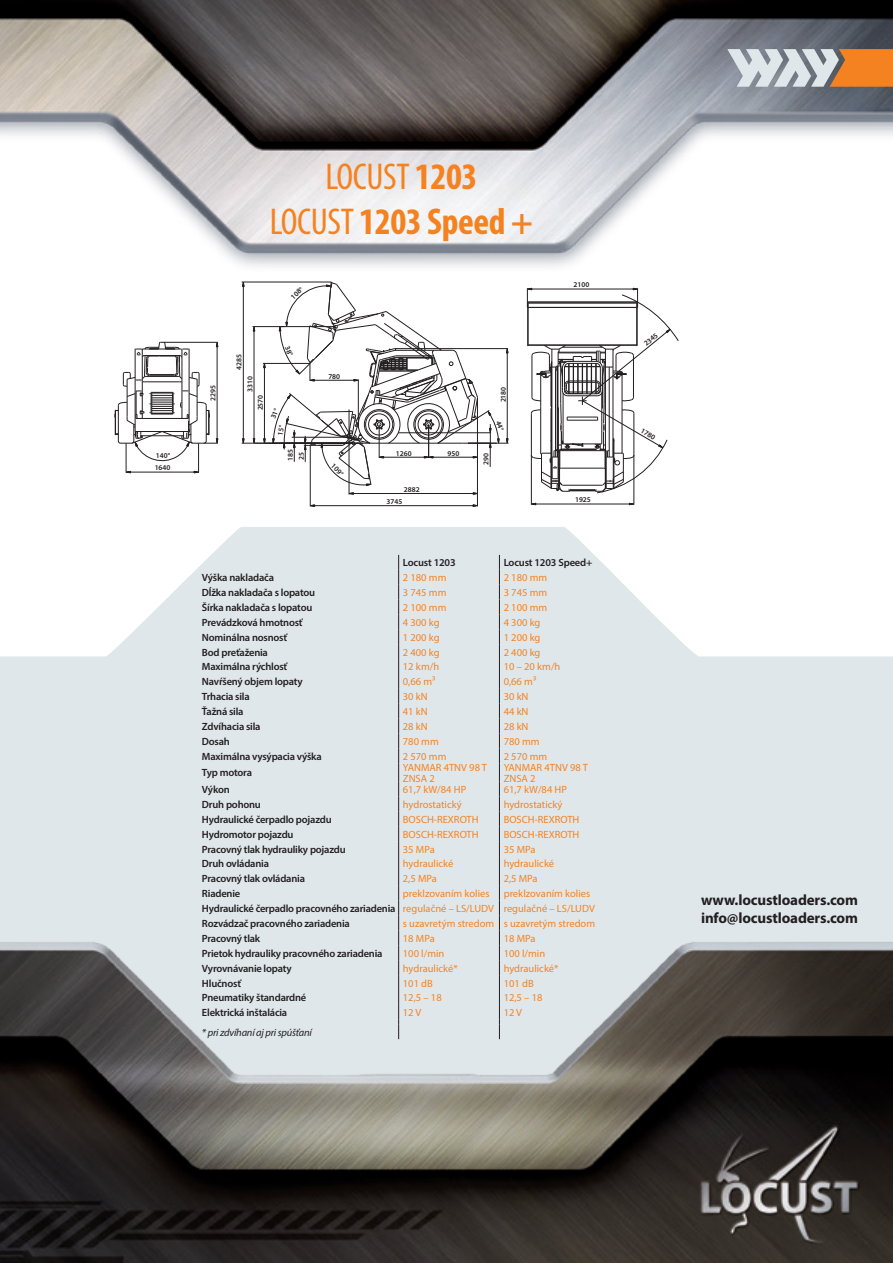
<style>
.page{position:relative;width:893px;height:1263px;background:#fff}
.page>*{position:absolute;margin:0;border:0;box-sizing:border-box;transform-origin:0 0}
.Nadpis_Locust{font:700 condensed 37.5px "Myriad Pro";letter-spacing:-.01em;color:#f58220}
.Nadpis_Locust-2{font:condensed 37.5px "Myriad Pro";letter-spacing:-.01em;color:#f58220}
.t1{font:700 15px/18px "Myriad Pro";letter-spacing:-.01em;color:#231f20}
.Technicka_specifikac{font:600 10.5px "Myriad Pro";letter-spacing:-.02em;color:#231f20}
.Technicka_specifikac-2{font:10.5px/10.5px "Myriad Pro";color:#f58220}
.Riadok_poznamka{font:italic 10.5px "Myriad Pro";letter-spacing:-.02em;color:#231f20}
.t2{font:600 7.35px/11.9px "Myriad Pro";color:#231f20}
.s1{font-weight:700}
.s2{font-weight:400}
</style>
<div class="page">
<img style="left:0;top:0;width:893px;height:1263px">
<svg style="left:727px;top:49px;width:166px;height:38px;background:#cdac90"></svg>
<svg style="left:499px;top:555px;width:1px;height:484px"></svg>
<svg style="left:398px;top:555px;width:1px;height:484px"></svg>
<svg style="left:263px;top:282px;width:246px;height:204px"></svg>
<p class="Nadpis_Locust-2" style="left:326px;top:154px;width:154px">LOCUST <span class="s1">1203</span></p>
<p class="Nadpis_Locust" style="left:270px;top:198px;width:265px"><span class="s2">LOCUST</span> 1203 Speed +</p>
<p class="t2" style="left:207px;top:400px;width:17px;rotate:-90deg">2295</p>
<p class="t2" style="left:233px;top:370px;width:17px;rotate:-90deg">4285</p>
<p class="t2" style="left:244px;top:392px;width:17px;rotate:-90deg">3310</p>
<p class="t2" style="left:254px;top:410px;width:17px;rotate:-90deg">2570</p>
<p class="t2" style="left:288px;top:293px;width:16px;rotate:-43deg">108°</p>
<p class="t2" style="left:284px;top:461px;width:13px;rotate:-90deg">185</p>
<p class="t2" style="left:155px;top:450px;width:17px">140°<br>1640</p>
<p class="t2" style="left:295px;top:460px;width:9px;rotate:-90deg">25</p>
<p class="t2" style="left:328px;top:370px;width:13px">780</p>
<p class="t2" style="left:337px;top:460px;width:16px;rotate:46deg">109°</p>
<p class="t2" style="left:396px;top:447px;width:17px">1260</p>
<p class="t2" style="left:448px;top:447px;width:13px">950</p>
<p class="t2" style="left:404px;top:483px;width:17px">2882</p>
<p class="t2" style="left:387px;top:495px;width:17px">3745</p>
<p class="t2" style="left:497px;top:402px;width:17px;rotate:-90deg">2180</p>
<p class="t2" style="left:480px;top:465px;width:13px;rotate:-90deg">290</p>
<p class="t2" style="left:574px;top:279px;width:17px">2100</p>
<p class="t2" style="left:575px;top:494px;width:17px">1925</p>
<p class="Technicka_specifikac" style="left:403px;top:556px;width:54px">Locust 1203</p>
<p class="Technicka_specifikac" style="left:504px;top:556px;width:90px">Locust 1203 Speed+</p>
<p class="Technicka_specifikac" style="left:202px;top:571px;width:74px">Výška nakladača</p>
<p class="Technicka_specifikac-2" style="left:403px;top:572px;width:45px">2 180 mm</p>
<p class="Technicka_specifikac-2" style="left:504px;top:572px;width:45px">2 180 mm</p>
<p class="Technicka_specifikac" style="left:202px;top:586px;width:115px">Dĺžka nakladača s lopatou</p>
<p class="Technicka_specifikac-2" style="left:403px;top:587px;width:45px">3 745 mm</p>
<p class="Technicka_specifikac-2" style="left:504px;top:587px;width:45px">3 745 mm</p>
<p class="Technicka_specifikac" style="left:202px;top:601px;width:112px">Šírka nakladača s lopatou</p>
<p class="Technicka_specifikac-2" style="left:403px;top:602px;width:45px">2 100 mm</p>
<p class="Technicka_specifikac-2" style="left:504px;top:602px;width:45px">2 100 mm</p>
<p class="Technicka_specifikac" style="left:202px;top:616px;width:102px">Prevádzková hmotnosť</p>
<p class="Technicka_specifikac-2" style="left:403px;top:617px;width:38px">4 300 kg</p>
<p class="Technicka_specifikac-2" style="left:504px;top:617px;width:38px">4 300 kg</p>
<p class="Technicka_specifikac" style="left:202px;top:630px;width:87px">Nominálna nosnosť</p>
<p class="Technicka_specifikac-2" style="left:403px;top:632px;width:38px">1 200 kg</p>
<p class="Technicka_specifikac-2" style="left:504px;top:632px;width:38px">1 200 kg</p>
<p class="Technicka_specifikac" style="left:202px;top:645px;width:67px">Bod preťaženia</p>
<p class="Technicka_specifikac-2" style="left:403px;top:647px;width:38px">2 400 kg</p>
<p class="Technicka_specifikac-2" style="left:504px;top:647px;width:38px">2 400 kg</p>
<p class="Technicka_specifikac" style="left:202px;top:660px;width:87px">Maximálna rýchlosť</p>
<p class="Technicka_specifikac-2" style="left:403px;top:661px;width:38px">12 km/h</p>
<p class="Technicka_specifikac-2" style="left:504px;top:661px;width:58px">10 – 20 km/h</p>
<p class="Technicka_specifikac" style="left:202px;top:675px;width:102px">Navŕšený objem lopaty</p>
<p class="Technicka_specifikac-2" style="left:403px;top:676px;width:34px">0,66 m³</p>
<p class="Technicka_specifikac-2" style="left:504px;top:676px;width:34px">0,66 m³</p>
<p class="Technicka_specifikac" style="left:202px;top:690px;width:49px">Trhacia sila</p>
<p class="Technicka_specifikac-2" style="left:403px;top:691px;width:26px">30 kN</p>
<p class="Technicka_specifikac-2" style="left:504px;top:691px;width:26px">30 kN</p>
<p class="Technicka_specifikac" style="left:202px;top:705px;width:43px">Ťažná sila</p>
<p class="Technicka_specifikac-2" style="left:403px;top:706px;width:26px">41 kN</p>
<p class="Technicka_specifikac-2" style="left:504px;top:706px;width:26px">44 kN</p>
<p class="Technicka_specifikac" style="left:202px;top:720px;width:60px">Zdvíhacia sila</p>
<p class="Technicka_specifikac-2" style="left:403px;top:721px;width:26px">28 kN</p>
<p class="Technicka_specifikac-2" style="left:504px;top:721px;width:26px">28 kN</p>
<p class="Technicka_specifikac" style="left:202px;top:735px;width:29px">Dosah</p>
<p class="Technicka_specifikac-2" style="left:403px;top:736px;width:37px">780 mm</p>
<p class="Technicka_specifikac-2" style="left:504px;top:736px;width:37px">780 mm</p>
<p class="Technicka_specifikac" style="left:202px;top:749px;width:121px">Maximálna vysýpacia výška</p>
<p class="Technicka_specifikac-2" style="left:403px;top:751px;width:45px">2 570 mm</p>
<p class="Technicka_specifikac-2" style="left:504px;top:751px;width:45px">2 570 mm</p>
<p class="Technicka_specifikac" style="left:202px;top:766px;width:52px">Typ motora</p>
<p class="Technicka_specifikac-2" style="left:403px;top:762px;width:86px">YANMAR 4TNV 98 T<br>ZNSA 2</p>
<p class="Technicka_specifikac-2" style="left:504px;top:762px;width:86px">YANMAR 4TNV 98 T<br>ZNSA 2</p>
<p class="Technicka_specifikac" style="left:202px;top:783px;width:29px">Výkon</p>
<p class="Technicka_specifikac-2" style="left:403px;top:784px;width:65px">61,7 kW/84 HP</p>
<p class="Technicka_specifikac-2" style="left:504px;top:784px;width:65px">61,7 kW/84 HP</p>
<p class="Technicka_specifikac" style="left:202px;top:798px;width:60px">Druh pohonu</p>
<p class="Technicka_specifikac-2" style="left:403px;top:799px;width:60px">hydrostatický</p>
<p class="Technicka_specifikac-2" style="left:504px;top:799px;width:60px">hydrostatický</p>
<p class="Technicka_specifikac" style="left:202px;top:812px;width:131px">Hydraulické čerpadlo pojazdu</p>
<p class="Technicka_specifikac-2" style="left:403px;top:814px;width:77px">BOSCH-REXROTH</p>
<p class="Technicka_specifikac-2" style="left:504px;top:814px;width:77px">BOSCH-REXROTH</p>
<p class="Technicka_specifikac" style="left:202px;top:827px;width:93px">Hydromotor pojazdu</p>
<p class="Technicka_specifikac-2" style="left:403px;top:829px;width:77px">BOSCH-REXROTH</p>
<p class="Technicka_specifikac-2" style="left:504px;top:829px;width:77px">BOSCH-REXROTH</p>
<p class="Technicka_specifikac" style="left:202px;top:842px;width:145px">Pracovný tlak hydrauliky pojazdu</p>
<p class="Technicka_specifikac-2" style="left:403px;top:844px;width:33px">35 MPa</p>
<p class="Technicka_specifikac-2" style="left:504px;top:844px;width:33px">35 MPa</p>
<p class="Technicka_specifikac" style="left:202px;top:857px;width:69px">Druh ovládania</p>
<p class="Technicka_specifikac-2" style="left:403px;top:858px;width:52px">hydraulické</p>
<p class="Technicka_specifikac-2" style="left:504px;top:858px;width:52px">hydraulické</p>
<p class="Technicka_specifikac" style="left:202px;top:872px;width:105px">Pracovný tlak ovládania</p>
<p class="Technicka_specifikac-2" style="left:403px;top:873px;width:35px">2,5 MPa</p>
<p class="Technicka_specifikac-2" style="left:504px;top:873px;width:35px">2,5 MPa</p>
<p class="Technicka_specifikac" style="left:202px;top:887px;width:40px">Riadenie</p>
<p class="Technicka_specifikac-2" style="left:403px;top:888px;width:88px">preklzovaním kolies</p>
<p class="Technicka_specifikac-2" style="left:504px;top:888px;width:88px">preklzovaním kolies</p>
<p class="Technicka_specifikac" style="left:202px;top:902px;width:195px">Hydraulické čerpadlo pracovného zariadenia</p>
<p class="Technicka_specifikac-2" style="left:403px;top:903px;width:93px">regulačné – LS/LUDV</p>
<p class="Technicka_specifikac-2" style="left:504px;top:903px;width:93px">regulačné – LS/LUDV</p>
<p class="Technicka_specifikac" style="left:202px;top:917px;width:149px">Rozvádzač pracovného zariadenia</p>
<p class="Technicka_specifikac-2" style="left:403px;top:918px;width:93px">s uzavretým stredom</p>
<p class="Technicka_specifikac-2" style="left:504px;top:918px;width:93px">s uzavretým stredom</p>
<p class="Technicka_specifikac" style="left:202px;top:932px;width:60px">Pracovný tlak</p>
<p class="Technicka_specifikac-2" style="left:403px;top:933px;width:33px">18 MPa</p>
<p class="Technicka_specifikac-2" style="left:504px;top:933px;width:33px">18 MPa</p>
<p class="Technicka_specifikac" style="left:202px;top:946px;width:182px">Prietok hydrauliky pracovného zariadenia</p>
<p class="Technicka_specifikac-2" style="left:403px;top:948px;width:43px">100 l/min</p>
<p class="Technicka_specifikac-2" style="left:504px;top:948px;width:43px">100 l/min</p>
<p class="Technicka_specifikac" style="left:202px;top:961px;width:91px">Vyrovnávanie lopaty</p>
<p class="Technicka_specifikac-2" style="left:403px;top:963px;width:56px">hydraulické*</p>
<p class="Technicka_specifikac-2" style="left:504px;top:963px;width:56px">hydraulické*</p>
<p class="Technicka_specifikac" style="left:202px;top:976px;width:41px">Hlučnosť</p>
<p class="Technicka_specifikac-2" style="left:403px;top:977px;width:31px">101 dB</p>
<p class="Technicka_specifikac-2" style="left:504px;top:977px;width:31px">101 dB</p>
<p class="Technicka_specifikac" style="left:202px;top:991px;width:106px">Pneumatiky štandardné</p>
<p class="Technicka_specifikac-2" style="left:403px;top:992px;width:40px">12,5 – 18</p>
<p class="Technicka_specifikac-2" style="left:504px;top:992px;width:40px">12,5 – 18</p>
<p class="Technicka_specifikac" style="left:202px;top:1006px;width:87px">Elektrická inštalácia</p>
<p class="Technicka_specifikac-2" style="left:403px;top:1007px;width:20px">12 V</p>
<p class="Technicka_specifikac-2" style="left:504px;top:1007px;width:20px">12 V</p>
<p class="Riadok_poznamka" style="left:202px;top:1026px;width:111px">* pri zdvíhaní aj pri spúšťaní</p>
<p class="t2" style="left:641px;top:340px;width:17px;rotate:-39deg">2345</p>
<p class="t2" style="left:644px;top:425px;width:17px;rotate:31deg">1780</p>
<h2 class="t1" style="left:701px;top:891px;width:158px">www.locustloaders.com info@locustloaders.com</h2>
</div>
